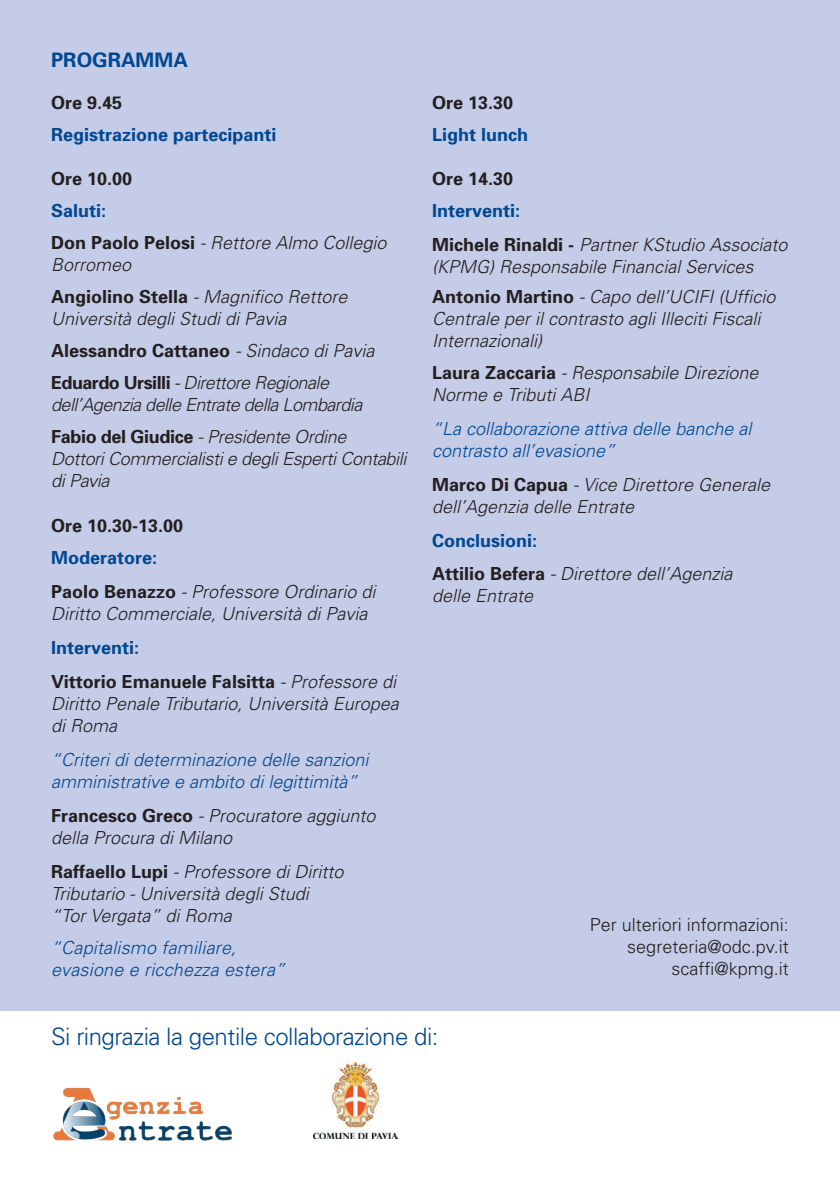
<style>
.page{position:relative;width:840px;height:1191px;background:#fff}
.page>*{position:absolute;margin:0;border:0;box-sizing:border-box;transform-origin:0 0}
.t1{font:300 24px "Univers";letter-spacing:-.02em;color:#014791}
.t2{font:700 20px "Univers";color:#014791}
.t3{font:italic 300 18px/22px "Univers";color:#231f20}
.t4{font:italic 300 18px/22px "Univers";color:#014791}
.t5{font:700 18px/34px "Univers";color:#231f20}
.t6{font:italic 300 18px/32px "Univers";letter-spacing:-.03em;color:#231f20}
.t7{font:300 18px/22px "Univers";color:#231f20;text-align:right}
.t8{font:italic 300 18px/22px "Univers";letter-spacing:-.02em;color:#231f20}
.t9{font:700 18px "Univers";color:#014791}
.s1{font-weight:700;font-style:normal;color:#014791}
.s2{font-weight:700;font-style:normal}
.s3{color:#014791}
.s4{font-weight:300;font-style:italic}
</style>
<div class="page">
<div style="left:0;top:0;width:839px;height:1011px;background:#c4cce7"></div>
<img style="left:313px;top:1062px;width:84px;height:76px">
<img style="left:53px;top:1087px;width:179px;height:54px">
<p class="t2" style="left:51px;top:47px;width:88px">Prog ramma</p>
<p class="t5" style="left:51px;top:85px;width:73px">Ore 9.45</p>
<p class="t9" style="left:51px;top:123px;width:227px">Registrazione partecipanti</p>
<p class="t5" style="left:51px;top:161px;width:83px">Ore 10.00</p>
<p class="t3" style="left:51px;top:194px;width:337px;line-height:32px"><span class="s1">Saluti:<br></span><span class="s2">Don Paolo Pelosi</span> - Rettore Almo Collegio</p>
<p class="t3" style="left:51px;top:248px;width:298px;line-height:32px">Borromeo<br><span class="s2">Angiolino Stella</span> - Magnifico Rettore</p>
<p class="t3" style="left:51px;top:302px;width:325px;line-height:32px">Università degli Studi di Pavia<br><span class="s2">Alessandro Cattaneo</span> - Sindaco di Pavia<br><span class="s2">Eduardo Ursilli</span> - Direttore Regionale</p>
<p class="t6" style="left:51px;top:388px;width:312px">dell’Agenzia delle Entrate della Lombardia<br><span class="s2">Fabio del Giudice</span> - Presidente Ordine</p>
<p class="t8" style="left:51px;top:447px;width:357px">Dottori Commercialisti e degli Esperti Contabili di Pavia</p>
<p class="t5" style="left:51px;top:507px;width:134px">Ore 10.30-13.00</p>
<p class="t3" style="left:51px;top:540px;width:326px;line-height:34px"><span class="s1">Moderatore:<br></span><span class="s2">Paolo Benazzo</span> - Professore Ordinario di</p>
<p class="t3" style="left:51px;top:602px;width:318px">Diritto Commerciale, Università di Pavia</p>
<p class="t5" style="left:51px;top:629px;width:346px"><span class="s3">Interventi:<br></span>Vittorio Emanuele Falsitta <span class="s4">- Professore di</span></p>
<p class="t3" style="left:51px;top:692px;width:349px">Diritto Penale Tributario, Università Europea di Roma</p>
<p class="t4" style="left:51px;top:748px;width:319px">“Criteri di determinazione delle sanzioni amministrative e ambito di legittimità”</p>
<p class="t3" style="left:51px;top:804px;width:326px"><span class="s2">Francesco Greco</span> - Procuratore aggiunto della Procura di Milano</p>
<p class="t3" style="left:51px;top:860px;width:294px"><span class="s2">Raffaello Lupi</span> - Professore di Diritto<br>Tributario - Università degli Studi “Tor Vergata” di Roma</p>
<p class="t4" style="left:51px;top:936px;width:235px">“Capitalismo familiare, evasione e ricchezza estera”</p>
<p class="t5" style="left:432px;top:85px;width:83px">Ore 13.30</p>
<p class="t9" style="left:432px;top:123px;width:98px">Light lunch</p>
<p class="t5" style="left:432px;top:160px;width:83px">Ore 14.30</p>
<p class="t3" style="left:432px;top:193px;width:357px;line-height:34px"><span class="s1">Interventi:<br></span><span class="s2">Michele Rinaldi -</span> Partner KStudio Associato</p>
<p class="t3" style="left:432px;top:250px;width:345px;line-height:30.6px">(KPMG) Responsabile Financial Services<br><span class="s2">Antonio Martino</span> - Capo dell’UCIFI (Ufficio</p>
<p class="t3" style="left:432px;top:307px;width:330px">Centrale per il contrasto agli Illeciti Fiscali<br>Internazionali)</p>
<p class="t3" style="left:432px;top:361px;width:328px"><span class="s2">Laura Zaccaria</span> - Responsabile Direzione<br>Norme e Tributi ABI</p>
<p class="t4" style="left:432px;top:417px;width:321px">“La collaborazione attiva delle banche al contrasto all’evasione”</p>
<p class="t3" style="left:432px;top:473px;width:339px"><span class="s2">Marco Di Capua</span> - Vice Direttore Generale dell’Agenzia delle Entrate</p>
<p class="t3" style="left:432px;top:523px;width:302px;line-height:33.4px"><span class="s1">Conclusioni:<br></span><span class="s2">Attilio Befera</span> - Direttore dell’Agenzia</p>
<p class="t3" style="left:432px;top:584px;width:103px">delle Entrate</p>
<p class="t7" style="left:589px;top:913px;width:201px">Per ulteriori informazioni: segreteria@odc.pv.it scaffi@kpmg.it</p>
<h1 class="t1" style="left:51px;top:1021px;width:389px">Si ringrazia la gentile collaborazione di:</h1>
</div>
